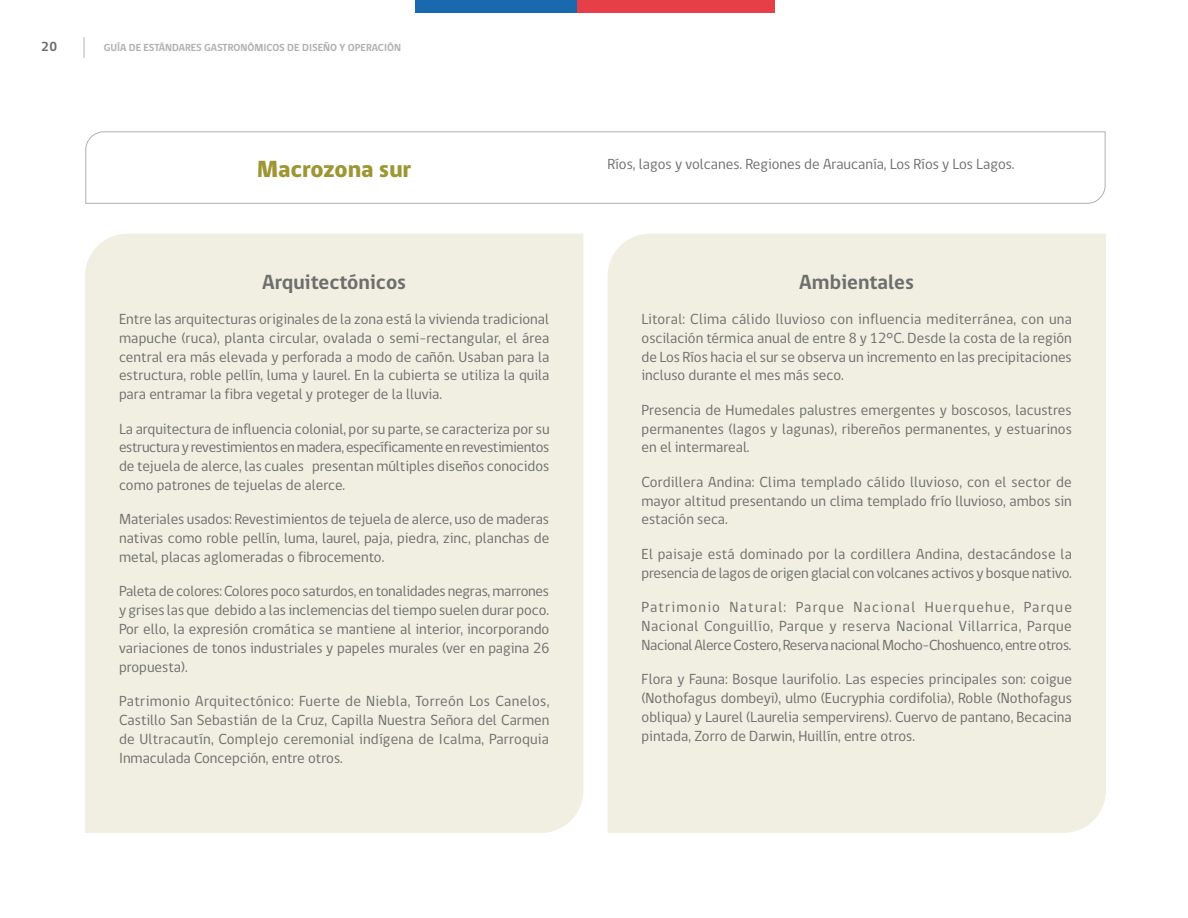
<style>
.page{position:relative;width:1188px;height:918px;background:#fff}
.page>*{position:absolute;margin:0;border:0;box-sizing:border-box;transform-origin:0 0}
.t1{font:800 24px "gob CL";color:#9d9632}
.t2{font:700 21px "gob CL";color:#6d6e6d}
.t3{font:15px/18.9px "gob CL";color:#6d6e6d;text-align:justify}
.t4{font:700 13.5px "gob CL";color:#6d6e6d}
.t5{font:700 10.5px "gob CL";color:#afb0af}
</style>
<div class="page">
<svg style="left:84px;top:37px;width:1px;height:20px"></svg>
<div style="left:415px;top:0;width:162px;height:13px;background:#1a69ae"></div>
<div style="left:577px;top:0;width:198px;height:13px;background:#e63f47"></div>
<div style="left:85px;top:234px;width:498px;height:599px;background:#f0efe1"></div>
<div style="left:608px;top:234px;width:498px;height:599px;background:#f0efe1"></div>
<svg style="left:85px;top:131px;width:1021px;height:73px"></svg>
<p class="t4" style="left:41px;top:37px;width:18px">20</p>
<p class="t5" style="left:104px;top:41px;width:299px">GUÍA DE ESTÁNDARES GASTRONÓMICOS DE DISEÑO Y OPERACIÓN</p>
<h1 class="t1" style="left:257px;top:153px;width:156px">Macrozona sur</h1>
<p class="t3" style="left:608px;top:155px;width:409px">Ríos, lagos y volcanes. Regiones de Araucanía, Los Ríos y Los Lagos.</p>
<h2 class="t2" style="left:262px;top:268px;width:146px">Arquitectónicos</h2>
<h2 class="t2" style="left:799px;top:268px;width:116px">Ambientales</h2>
<p class="t3" style="left:119px;top:310px;width:432px">Entre las arquitecturas originales de la zona está la vivienda tradicional mapuche (ruca), planta circular, ovalada o semi-rectangular, el área central era más elevada y perforada a modo de cañón. Usaban para la estructura, roble pellín, luma y laurel. En la cubierta se utiliza la quila para entramar la fibra vegetal y proteger de la lluvia.</p>
<p class="t3" style="left:119px;top:419px;width:432px">La arquitectura de influencia colonial, por su parte, se caracteriza por su estructura y revestimientos en madera, específicamente en revestimientos de tejuela de alerce, las cuales presentan múltiples diseños conocidos como patrones de tejuelas de alerce.</p>
<p class="t3" style="left:119px;top:510px;width:432px">Materiales usados: Revestimientos de tejuela de alerce, uso de maderas nativas como roble pellín, luma, laurel, paja, piedra, zinc, planchas de metal, placas aglomeradas o fibrocemento.</p>
<p class="t3" style="left:119px;top:582px;width:432px">Paleta de colores: Colores poco saturdos, en tonalidades negras, marrones y grises las que debido a las inclemencias del tiempo suelen durar poco.<br>Por ello, la expresión cromática se mantiene al interior, incorporando variaciones de tonos industriales y papeles murales (ver en pagina 26 propuesta).</p>
<p class="t3" style="left:119px;top:692px;width:432px">Patrimonio Arquitectónico: Fuerte de Niebla, Torreón Los Canelos, Castillo San Sebastián de la Cruz, Capilla Nuestra Señora del Carmen de Ultracautín, Complejo ceremonial indígena de Icalma, Parroquia Inmaculada Concepción, entre otros.</p>
<p class="t3" style="left:642px;top:310px;width:432px">Litoral: Clima cálido lluvioso con influencia mediterránea, con una oscilación térmica anual de entre 8 y 12°C. Desde la costa de la región de Los Ríos hacia el sur se observa un incremento en las precipitaciones incluso durante el mes más seco.</p>
<p class="t3" style="left:642px;top:401px;width:432px">Presencia de Humedales palustres emergentes y boscosos, lacustres permanentes (lagos y lagunas), ribereños permanentes, y estuarinos en el intermareal.</p>
<p class="t3" style="left:642px;top:473px;width:432px">Cordillera Andina: Clima templado cálido lluvioso, con el sector de mayor altitud presentando un clima templado frío lluvioso, ambos sin estación seca.</p>
<p class="t3" style="left:642px;top:545px;width:432px">El paisaje está dominado por la cordillera Andina, destacándose la presencia de lagos de origen glacial con volcanes activos y bosque nativo.</p>
<p class="t3" style="left:642px;top:598px;width:432px">Patrimonio Natural: Parque Nacional Huerquehue, Parque Nacional Conguillío, Parque y reserva Nacional Villarrica, Parque NacionalAlerce Costero, Reserva nacionalMocho-Choshuenco, entre otros.</p>
<p class="t3" style="left:642px;top:670px;width:432px">Flora y Fauna: Bosque laurifolio. Las especies principales son: coigue (Nothofagus dombeyi), ulmo (Eucryphia cordifolia), Roble (Nothofagus obliqua) y Laurel (Laurelia sempervirens). Cuervo de pantano, Becacina pintada, Zorro de Darwin, Huillín, entre otros.</p>
</div>
